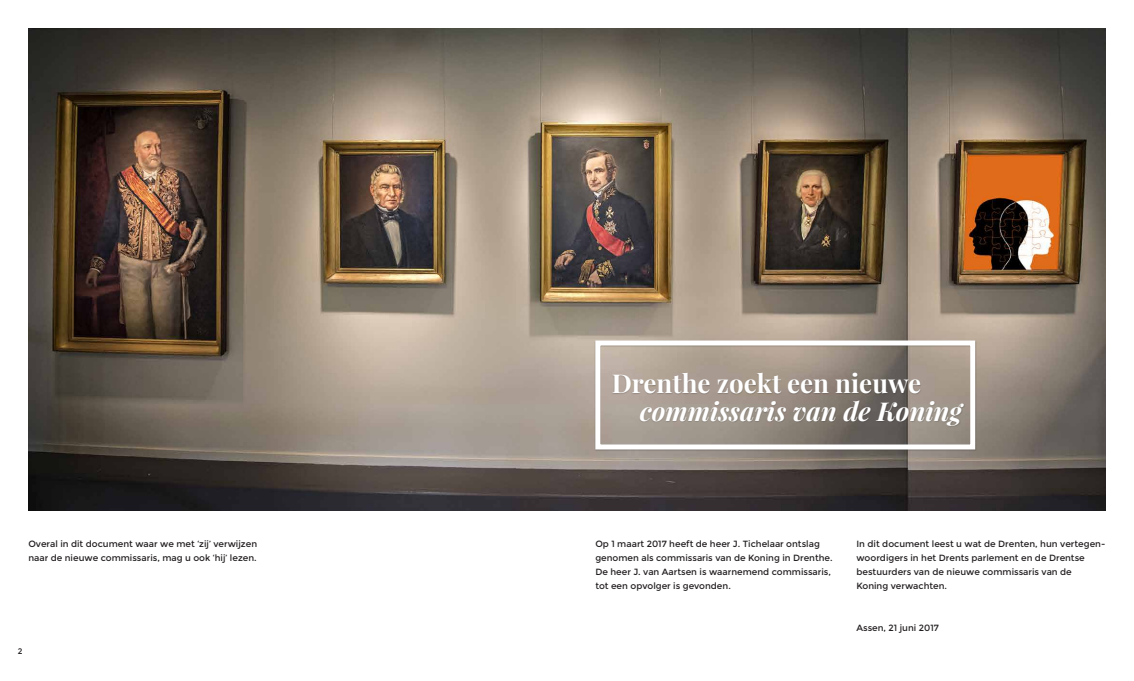
<style>
.page{position:relative;width:1134px;height:681px;background:#fff}
.page>*{position:absolute;margin:0;border:0;box-sizing:border-box;transform-origin:0 0}
.t1{font:italic 700 26px "Playfair Display";color:#fff}
.t2{font:700 26px "Playfair Display";color:#fff}
.t3{font:9px/14px "Montserrat";color:#231f20}
.t4{font:8px "Montserrat";color:#231f20}
</style>
<div class="page">
<img style="left:28px;top:28px;width:1078px;height:482px">
<div style="left:594px;top:340px;width:383px;height:111px;background:#231f20;opacity:.3"></div>
<div style="left:595px;top:340px;width:380px;height:109px;border:5px solid #fff"></div>
<p class="t3" style="left:28px;top:536px;width:230px">Overal in dit document waar we met ‘zij’ verwijzen naar de nieuwe commissaris, mag u ook ‘hij’ lezen.</p>
<p class="t4" style="left:18px;top:646px;width:6px">2</p>
<h1 class="t2" style="left:612px;top:366px;width:311px">Drenthe zoekt een nieuwe</h1>
<h1 class="t1" style="left:640px;top:393px;width:323px">commissaris van de Koning</h1>
<p class="t3" style="left:595px;top:536px;width:239px">Op 1 maart 2017 heeft de heer J. Tichelaar ontslag genomen als commissaris van de Koning in Drenthe.<br>De heer J. van Aartsen is waarnemend commissaris, tot een opvolger is gevonden.</p>
<p class="t3" style="left:856px;top:536px;width:250px">In dit document leest u wat de Drenten, hun vertegen&shy;woordigers in het Drents parlement en de Drentse bestuurders van de nieuwe commissaris van de Koning verwachten.</p>
<p class="t3" style="left:856px;top:620px;width:84px">Assen, 21 juni 2017</p>
</div>
